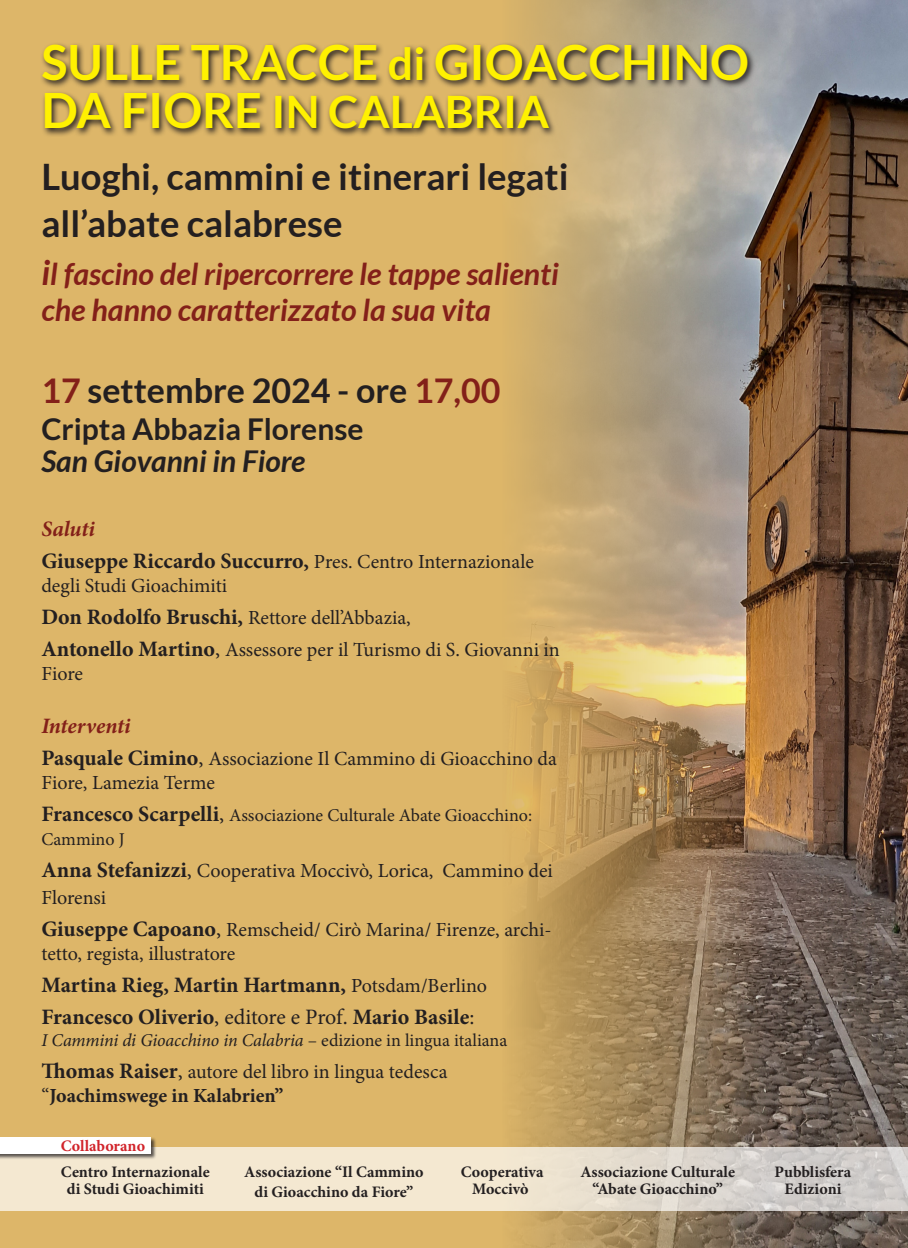
<style>
.page{position:relative;width:908px;height:1248px;background:#fff}
.page>*{position:absolute;margin:0;border:0;box-sizing:border-box;transform-origin:0 0}
.t1{font:700 48.7px "Lato";color:#fff101}
.t2{font:700 44.7px "Lato";color:#fff101}
.t3{font:700 36.4px/46.8px "Lato";color:#231f20}
.t4{font:700 34px "Lato";color:#231f20}
.t5{font:italic 700 30.4px "Lato";color:#832019}
.t6{font:700 30px "Lato";color:#231f20}
.t7{font:italic 700 30px "Lato";color:#231f20}
.t8{font:700 22px "Minion Pro";color:#231f20}
.t9{font:italic 700 22px "Minion Pro";letter-spacing:-.005em;color:#832019}
.t10{font:20px/24px "Minion Pro";color:#231f20}
.t11{font:700 20px "Minion Pro";color:#231f20}
.t12{font:18px/24px "Minion Pro";color:#231f20}
.t13{font:italic 18px "Minion Pro";letter-spacing:-.01em;color:#231f20}
.t14{font:700 16px "Minion Pro";color:#231f20}
.t15{font:700 16px "Minion Pro";color:#d1232a}
.s1{font-size:44.7px}
.s2{font-size:48.7px}
.s3{font-size:34.4px}
.s4{color:#832019}
.s5{font-weight:400;font-size:20px}
.s6{font-weight:700;font-size:22px}
.s7{font-size:22px}
.s8{font-weight:400}
.s9{font-style:normal}
</style>
<div class="page">
<div style="left:0;top:0;width:907px;height:1247px;background:#ddb669"></div>
<img style="left:502px;top:0;width:405px;height:1247px">
<svg style="left:0;top:1146px;width:907px;height:64px;fill:#f4e8d1"></svg>
<svg style="left:41px;top:41px;width:715px;height:97px"></svg>
<div style="left:0;top:1137px;width:157px;height:22px;background:#231f20;opacity:.75"></div>
<div style="left:0;top:1137px;width:151px;height:16px;background:#fff"></div>
<p class="t1" style="left:41px;top:35px;width:709px">SULLE TRACCE <span class="s1">di</span> GIOACCHINO</p>
<p class="t2" style="left:41px;top:86px;width:509px"><span class="s2">DA FIORE</span> IN CALABRIA</p>
<p class="t3" style="left:41px;top:153px;width:528px">Luoghi, cammini e itinerari legati all’abate calabrese</p>
<p class="t5" style="left:41px;top:256px;width:518px"><span class="s3">i</span>l fascino del ripercorrere le tappe salienti</p>
<p class="t5" style="left:41px;top:292px;width:451px">che hanno caratterizzato la sua vita</p>
<p class="t4" style="left:41px;top:371px;width:460px"><span class="s4">17</span> settembre 2024 - ore <span class="s4">17,00</span></p>
<p class="t6" style="left:41px;top:412px;width:323px">Cripta Abbazia Florense</p>
<p class="t7" style="left:41px;top:444px;width:265px">San Giovanni in Fiore</p>
<p class="t9" style="left:41px;top:513px;width:55px">Saluti</p>
<p class="t8" style="left:41px;top:545px;width:493px">Giuseppe Riccardo Succurro, <span class="s5">Pres. Centro Internazionale</span></p>
<p class="t10" style="left:41px;top:574px;width:187px">degli Studi Gioachimiti</p>
<p class="t10" style="left:41px;top:606px;width:371px"><span class="s6">Don Rodolfo Bruschi,</span> Rettore dell’Abbazia,</p>
<p class="t10" style="left:41px;top:638px;width:519px"><span class="s6">Antonello Martino</span><span class="s7">,</span> Assessore per il Turismo di S. Giovanni in<br>Fiore</p>
<p class="t9" style="left:41px;top:710px;width:91px">Interventi</p>
<p class="t10" style="left:41px;top:747px;width:516px"><span class="s6">Pasquale Cimino</span><span class="s7">,</span> Associazione Il Cammino di Gioacchino da<br>Fiore, Lamezia Terme</p>
<p class="t12" style="left:41px;top:803px;width:492px"><span class="s6">Francesco Scarpelli</span><span class="s7">,</span> Associazione Culturale Abate Gioacchino:<br>Cammino J</p>
<p class="t10" style="left:41px;top:857px;width:512px;line-height:26.4px"><span class="s6">Anna Stefanizzi</span><span class="s7">,</span> Cooperativa Moccivò, Lorica, Cammino dei<br>Florensi</p>
<p class="t10" style="left:41px;top:917px;width:511px"><span class="s6">Giuseppe Capoano</span><span class="s7">,</span> Remscheid/ Cirò Marina/ Firenze, archi&shy;tetto, regista, illustratore</p>
<p class="t8" style="left:41px;top:969px;width:447px">Martina Rieg, Martin Hartmann, <span class="s5">Potsdam/Berlino</span></p>
<p class="t8" style="left:41px;top:1001px;width:434px">Francesco Oliverio<span class="s8">, editore e Prof.</span> Mario Basile<span class="s8">:</span></p>
<p class="t13" style="left:41px;top:1027px;width:467px">I Cammini di Gioacchino in Calabria <span class="s9">– edizione in lingua italiana</span></p>
<p class="t10" style="left:41px;top:1059px;width:407px"><span class="s6">Thomas Raiser</span><span class="s7">,</span> autore del libro in lingua tedesca</p>
<p class="t11" style="left:41px;top:1081px;width:243px"><span class="s8">“</span>Joachimswege in Kalabrien”</p>
<p class="t15" style="left:61px;top:1134px;width:86px">Collaborano</p>
<p class="t14" style="left:61px;top:1160px;width:150px">Centro Internazionale</p>
<p class="t14" style="left:67px;top:1177px;width:138px">di Studi Gioachimiti</p>
<p class="t14" style="left:244px;top:1160px;width:181px">Associazione “Il Cammino</p>
<p class="t14" style="left:254px;top:1179px;width:160px">di Gioacchino da Fiore”</p>
<p class="t14" style="left:460px;top:1160px;width:84px">Cooperativa</p>
<p class="t14" style="left:472px;top:1177px;width:58px">Moccivò</p>
<p class="t14" style="left:580px;top:1160px;width:156px">Associazione Culturale</p>
<p class="t14" style="left:592px;top:1177px;width:132px">“Abate Gioacchino”</p>
<p class="t14" style="left:774px;top:1160px;width:78px">Pubblisfera</p>
<p class="t14" style="left:784px;top:1177px;width:59px">Edizioni</p>
</div>
